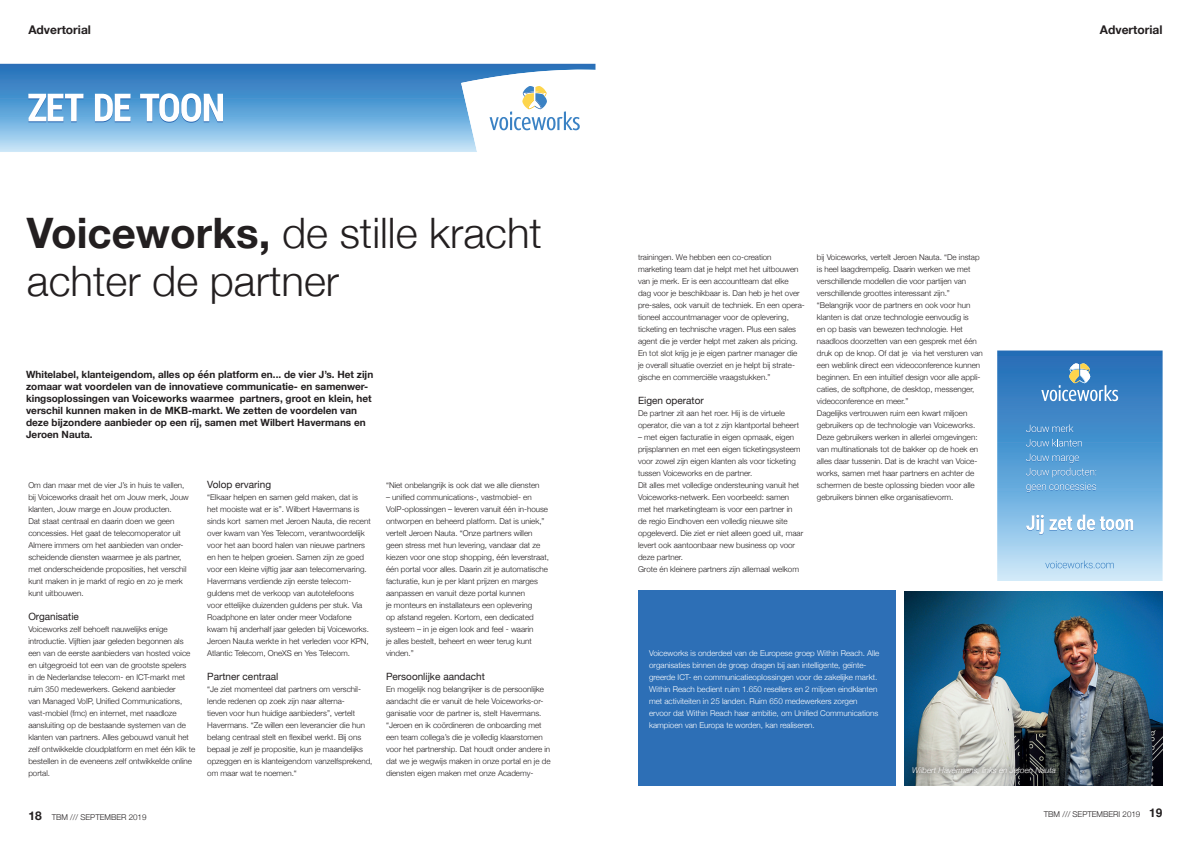
<style>
.page{position:relative;width:1191px;height:842px;background:#fff}
.page>*{position:absolute;margin:0;border:0;box-sizing:border-box;transform-origin:0 0}
._02_kop_tbm{font:300 42px/48px "Helvetica Neue";color:#231f20}
.t1{font:700 12px "Helvetica Neue";color:#231f20}
._07_intro_tbm{font:700 10px/12px "Helvetica Neue";color:#231f20}
._04_tussenkop_tbm{font:10px "Helvetica Neue";color:#231f20}
._01_platte_tekst_tbm{font:300 8px/12px "Helvetica Neue";color:#231f20}
._01_platte_tekst_tbm-2{font:300 8px/12px "Helvetica Neue";color:#fff}
._08_bijschrift-schri{font:italic 300 8px "Helvetica Neue";color:#fff}
.s1{font-weight:700}
.s2{font-weight:700;font-size:12px}
.s3{font-family:"Helvetica";font-weight:700;font-size:12px}
</style>
<div class="page">
<img style="left:904px;top:591px;width:258px;height:194px">
<svg style="left:0;top:64px;width:461px;height:88px;background:#66a4d7"></svg>
<svg style="left:28px;top:94px;width:55px;height:28px"></svg>
<svg style="left:95px;top:94px;width:36px;height:28px"></svg>
<svg style="left:140px;top:93px;width:83px;height:30px"></svg>
<svg style="left:461px;top:64px;width:135px;height:88px"></svg>
<div style="left:638px;top:590px;width:257px;height:195px;background:#2d6fb6"></div>
<svg style="left:997px;top:350px;width:166px;height:242px;background:#72abd9"></svg>
<svg style="left:907px;top:762px;width:153px;height:17px;background:#828684"></svg>
<p class="t1" style="left:28px;top:20px;width:64px">Advertorial</p>
<p class="t1" style="left:1100px;top:20px;width:64px">Advertorial</p>
<p class="_02_kop_tbm" style="left:27px;top:206px;width:516px"><span class="s1">Voiceworks,</span> de stille kracht achter de partner</p>
<p class="_07_intro_tbm" style="left:26px;top:368px;width:349px">Whitelabel, klanteigendom, alles op één platform en... de vier J’s. Het zijn zomaar wat voordelen van de innovatieve communicatie- en samenwer&shy;kingsoplossingen van Voiceworks waarmee partners, groot en klein, het verschil kunnen maken in de MKB-markt. We zetten de voordelen van deze bijzondere aanbieder op een rij, samen met Wilbert Havermans en Jeroen Nauta.</p>
<p class="_01_platte_tekst_tbm" style="left:28px;top:479px;width:162px">Om dan maar met de vier J’s in huis te vallen, bij Voiceworks draait het om Jouw merk, Jouw klanten, Jouw marge en Jouw producten.<br>Dat staat centraal en daarin doen we geen concessies. Het gaat de telecomoperator uit Almere immers om het aanbieden van onder&shy;scheidende diensten waarmee je als partner, met onderscheidende proposities, het verschil kunt maken in je markt of regio en zo je merk kunt uitbouwen.</p>
<p class="_04_tussenkop_tbm" style="left:28px;top:609px;width:52px">Organisatie</p>
<p class="_01_platte_tekst_tbm" style="left:28px;top:623px;width:168px">Voiceworks zelf behoeft nauwelijks enige introductie. Vijftien jaar geleden begonnen als een van de eerste aanbieders van hosted voice en uitgegroeid tot een van de grootste spelers<br>in de Nederlandse telecom- en ICT-markt met ruim 350 medewerkers. Gekend aanbieder<br>van Managed VoIP, Unified Communications, vast-mobiel (fmc) en internet, met naadloze aansluiting op de bestaande systemen van de klanten van partners. Alles gebouwd vanuit het zelf ontwikkelde cloudplatform en met één klik te bestellen in de eveneens zelf ontwikkelde online portal.</p>
<p class="_04_tussenkop_tbm" style="left:207px;top:477px;width:65px">Volop ervaring</p>
<p class="_01_platte_tekst_tbm" style="left:207px;top:491px;width:165px">“Elkaar helpen en samen geld maken, dat is het mooiste wat er is”. Wilbert Havermans is sinds kort samen met Jeroen Nauta, die recent over kwam van Yes Telecom, verantwoordelijk voor het aan boord halen van nieuwe partners en hen te helpen groeien. Samen zijn ze goed voor een kleine vijftig jaar aan telecomervaring.<br>Havermans verdiende zijn eerste telecom&shy;guldens met de verkoop van autotelefoons voor ettelijke duizenden guldens per stuk. Via Roadphone en later onder meer Vodafone kwam hij anderhalf jaar geleden bij Voiceworks.<br>Jeroen Nauta werkte in het verleden voor KPN, Atlantic Telecom, OneXS en Yes Telecom.</p>
<p class="_04_tussenkop_tbm" style="left:207px;top:669px;width:73px">Partner centraal</p>
<p class="_01_platte_tekst_tbm" style="left:207px;top:683px;width:167px">“Je ziet momenteel dat partners om verschil&shy;lende redenen op zoek zijn naar alterna-<br>tieven voor hun huidige aanbieders”, vertelt Havermans. “Ze willen een leverancier die hun belang centraal stelt en flexibel werkt. Bij ons bepaal je zelf je propositie, kun je maandelijks opzeggen en is klanteigendom vanzelfsprekend, om maar wat te noemen.“</p>
<p class="_01_platte_tekst_tbm" style="left:386px;top:479px;width:155px">“Niet onbelangrijk is ook dat we alle diensten</p>
<p class="_01_platte_tekst_tbm" style="left:386px;top:491px;width:164px">– unified communications-, vastmobiel- en VoIP-oplossingen – leveren vanuit één in-house ontworpen en beheerd platform. Dat is uniek,” vertelt Jeroen Nauta. “Onze partners willen geen stress met hun levering, vandaar dat ze kiezen voor one stop shopping, één leverstraat, één portal voor alles. Daarin zit je automatische facturatie, kun je per klant prijzen en marges aanpassen en vanuit deze portal kunnen<br>je monteurs en installateurs een oplevering<br>op afstand regelen. Kortom, een dedicated systeem – in je eigen look and feel - waarin<br>je alles bestelt, beheert en weer terug kunt vinden.”</p>
<p class="_04_tussenkop_tbm" style="left:386px;top:669px;width:100px">Persoonlijke aandacht</p>
<p class="_01_platte_tekst_tbm" style="left:386px;top:683px;width:166px">En mogelijk nog belangrijker is de persoonlijke aandacht die er vanuit de hele Voiceworks-or&shy;ganisatie voor de partner is, stelt Havermans. “Jeroen en ik coördineren de onboarding met een team collega’s die je volledig klaarstomen voor het partnership. Dat houdt onder andere in dat we je wegwijs maken in onze portal en je de diensten eigen maken met onze Academy-</p>
<p class="_01_platte_tekst_tbm" style="left:638px;top:251px;width:168px">trainingen. We hebben een co-creation marketing team dat je helpt met het uitbouwen van je merk. Er is een accountteam dat elke<br>dag voor je beschikbaar is. Dan heb je het over pre-sales, ook vanuit de techniek. En een opera&shy;tioneel accountmanager voor de oplevering, ticketing en technische vragen. Plus een sales agent die je verder helpt met zaken als pricing.<br>En tot slot krijg je je eigen partner manager die je overall situatie overziet en je helpt bij strate&shy;gische en commerciële vraagstukken.”</p>
<p class="_04_tussenkop_tbm" style="left:638px;top:393px;width:67px">Eigen operator</p>
<p class="_01_platte_tekst_tbm" style="left:638px;top:407px;width:162px">De partner zit aan het roer. Hij is de virtuele operator, die van a tot z zijn klantportal beheert</p>
<p class="_01_platte_tekst_tbm" style="left:638px;top:431px;width:164px">– met eigen facturatie in eigen opmaak, eigen prijsplannen en met een eigen ticketingsysteem voor zowel zijn eigen klanten als voor ticketing tussen Voiceworks en de partner.</p>
<p class="_01_platte_tekst_tbm" style="left:638px;top:479px;width:167px">Dit alles met volledige ondersteuning vanuit het Voiceworks-netwerk. Een voorbeeld: samen met het marketingteam is voor een partner in de regio Eindhoven een volledig nieuwe site opgeleverd. Die ziet er niet alleen goed uit, maar levert ook aantoonbaar new business op voor deze partner.</p>
<p class="_01_platte_tekst_tbm" style="left:638px;top:563px;width:162px">Grote én kleinere partners zijn allemaal welkom</p>
<p class="_01_platte_tekst_tbm" style="left:817px;top:251px;width:164px">bij Voiceworks, vertelt Jeroen Nauta. “De instap is heel laagdrempelig. Daarin werken we met verschillende modellen die voor partijen van verschillende groottes interessant zijn.”</p>
<p class="_01_platte_tekst_tbm" style="left:817px;top:299px;width:167px">“Belangrijk voor de partners en ook voor hun klanten is dat onze technologie eenvoudig is<br>en op basis van bewezen technologie. Het naadloos doorzetten van een gesprek met één druk op de knop. Of dat je via het versturen van een weblink direct een videoconference kunnen beginnen. En een intuïtief design voor alle appli&shy;caties, de softphone, de desktop, messenger, videoconference en meer.”</p>
<p class="_01_platte_tekst_tbm" style="left:817px;top:407px;width:163px">Dagelijks vertrouwen ruim een kwart miljoen gebruikers op de technologie van Voiceworks.<br>Deze gebruikers werken in allerlei omgevingen: van multinationals tot de bakker op de hoek en alles daar tussenin. Dat is de kracht van Voice&shy;works, samen met haar partners en achter de schermen de beste oplossing bieden voor alle gebruikers binnen elke organisatievorm.</p>
<p class="_01_platte_tekst_tbm-2" style="left:649px;top:646px;width:232px">Voiceworks is onderdeel van de Europese groep Within Reach. Alle organisaties binnen de groep dragen bij aan intelligente, geïnte&shy;greerde ICT- en communicatieoplossingen voor de zakelijke markt.<br>Within Reach bedient ruim 1.650 resellers en 2 miljoen eindklanten met activiteiten in 25 landen. Ruim 650 medewerkers zorgen ervoor dat Within Reach haar ambitie, om Unified Communications kampioen van Europa te worden, kan realiseren.</p>
<p class="_08_bijschrift-schri" style="left:912px;top:764px;width:145px">Wilbert Havermans, links en Jeroen Nauta</p>
<p class="_01_platte_tekst_tbm" style="left:28px;top:810px;width:120px"><span class="s2">18</span> TBM /// SEPTEMBER 2019</p>
<p class="_01_platte_tekst_tbm" style="left:1043px;top:808px;width:120px">TBM /// SEPTEMBERI 2019 <span class="s3">19</span></p>
</div>
